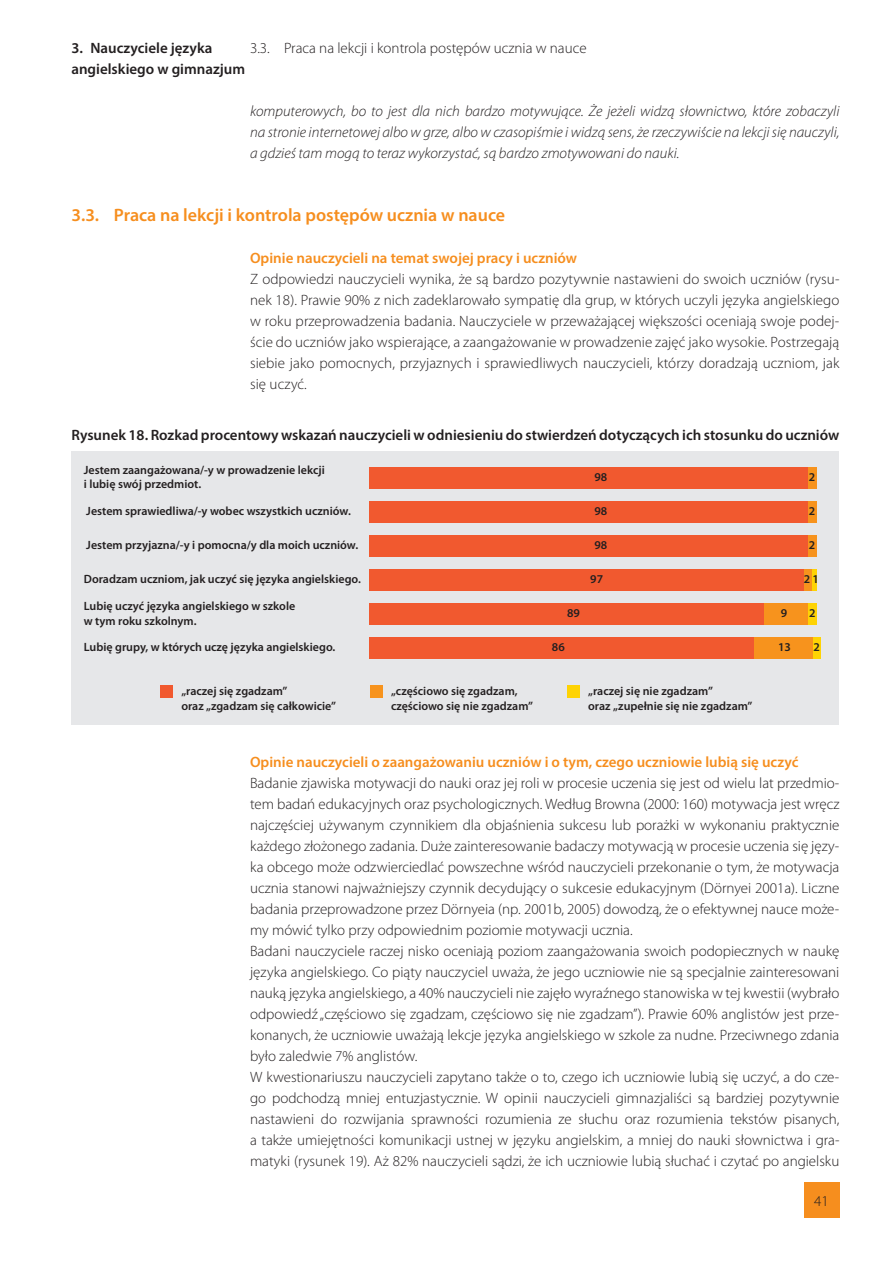
<style>
.page{position:relative;width:893px;height:1263px;background:#fff}
.page>*{position:absolute;margin:0;border:0;box-sizing:border-box;transform-origin:0 0}
.t1{font:600 18px "Myriad Pro";color:#f68e1e}
.t2{font:300 15px/21px "Myriad Pro";color:#231f20;text-align:justify}
.t3{font:italic 300 15px/21px "Myriad Pro";color:#231f20;text-align:justify}
.t4{font:600 15px "Myriad Pro";color:#231f20}
.t5{font:600 15px "Myriad Pro";color:#f68e1e}
.t6{font:600 12px/14.4px "Myriad Pro";color:#231f20}
</style>
<div class="page">
<div style="left:804px;top:1182px;width:35px;height:36px;background:#f68e1e"></div>
<div style="left:71px;top:452px;width:768px;height:273px;background:#e6e7e9"></div>
<div style="left:160px;top:685px;width:13px;height:13px;background:#f1592f"></div>
<div style="left:370px;top:685px;width:13px;height:13px;background:#f7931d"></div>
<div style="left:567px;top:685px;width:13px;height:13px;background:#fed304"></div>
<div style="left:812px;top:637px;width:9px;height:21px;background:#fed304"></div>
<div style="left:754px;top:637px;width:58px;height:21px;background:#f7931d"></div>
<div style="left:369px;top:637px;width:385px;height:21px;background:#f1592f"></div>
<div style="left:808px;top:603px;width:9px;height:21px;background:#fed304"></div>
<div style="left:764px;top:603px;width:44px;height:21px;background:#f7931d"></div>
<div style="left:369px;top:603px;width:395px;height:21px;background:#f1592f"></div>
<div style="left:812px;top:569px;width:5px;height:21px;background:#fed304"></div>
<div style="left:803px;top:569px;width:9px;height:21px;background:#f7931d"></div>
<div style="left:369px;top:569px;width:434px;height:21px;background:#f1592f"></div>
<div style="left:808px;top:467px;width:9px;height:21px;background:#f7931d"></div>
<div style="left:369px;top:467px;width:439px;height:21px;background:#f1592f"></div>
<div style="left:808px;top:535px;width:9px;height:21px;background:#f7931d"></div>
<div style="left:369px;top:535px;width:439px;height:21px;background:#f1592f"></div>
<div style="left:808px;top:501px;width:9px;height:21px;background:#f7931d"></div>
<div style="left:369px;top:501px;width:439px;height:21px;background:#f1592f"></div>
<p class="t4" style="left:71px;top:38px;width:143px">3. Nauczyciele języka</p>
<p class="t2" style="left:250px;top:37px;width:338px">3.3. Praca na lekcji i kontrola postępów ucznia w nauce</p>
<p class="t4" style="left:71px;top:59px;width:175px">angielskiego w gimnazjum</p>
<p class="t3" style="left:250px;top:101px;width:591px">komputerowych, bo to jest dla nich bardzo motywujące. Że jeżeli widzą słownictwo, które zobaczyli na stronie internetowej albo w grze, albo w czasopiśmie i widzą sens, że rzeczywiście na lekcji się nauczyli, a gdzieś tam mogą to teraz wykorzystać, są bardzo zmotywowani do nauki.</p>
<p class="t1" style="left:71px;top:203px;width:435px">3.3. Praca na lekcji i kontrola postępów ucznia w nauce</p>
<p class="t5" style="left:250px;top:248px;width:329px">Opinie nauczycieli na temat swojej pracy i uczniów</p>
<p class="t2" style="left:250px;top:268px;width:591px">Z odpowiedzi nauczycieli wynika, że są bardzo pozytywnie nastawieni do swoich uczniów (rysu&shy;nek 18). Prawie 90% z nich zadeklarowało sympatię dla grup, w których uczyli języka angielskiego w roku przeprowadzenia badania. Nauczyciele w przeważającej większości oceniają swoje podej&shy;ście do uczniów jako wspierające, a zaangażowanie w prowadzenie zajęć jako wysokie. Postrzegają siebie jako pomocnych, przyjaznych i sprawiedliwych nauczycieli, którzy doradzają uczniom, jak się uczyć.</p>
<p class="t4" style="left:71px;top:425px;width:769px">Rysunek 18. Rozkad procentowy wskazań nauczycieli w odniesieniu do stwierdzeń dotyczących ich stosunku do uczniów</p>
<p class="t6" style="left:84px;top:462px;width:243px">Jestem zaangażowana/-y w prowadzenie lekcji i lubię swój przedmiot.</p>
<p class="t6" style="left:86px;top:504px;width:266px">Jestem sprawiedliwa/-y wobec wszystkich uczniów.</p>
<p class="t6" style="left:86px;top:538px;width:273px">Jestem przyjazna/-y i pomocna/y dla moich uczniów.</p>
<p class="t6" style="left:84px;top:572px;width:279px">Doradzam uczniom, jak uczyć się języka angielskiego.</p>
<p class="t6" style="left:84px;top:598px;width:213px">Lubię uczyć języka angielskiego w szkole w tym roku szkolnym.</p>
<p class="t6" style="left:84px;top:640px;width:253px">Lubię grupy, w których uczę języka angielskiego.</p>
<p class="t6" style="left:552px;top:640px;width:14px">86</p>
<p class="t6" style="left:778px;top:640px;width:14px">13</p>
<p class="t6" style="left:814px;top:640px;width:8px">2</p>
<p class="t6" style="left:594px;top:470px;width:14px">98</p>
<p class="t6" style="left:809px;top:470px;width:8px">2</p>
<p class="t6" style="left:594px;top:504px;width:14px">98</p>
<p class="t6" style="left:809px;top:504px;width:8px">2</p>
<p class="t6" style="left:594px;top:538px;width:14px">98</p>
<p class="t6" style="left:809px;top:538px;width:8px">2</p>
<p class="t6" style="left:590px;top:572px;width:14px">97</p>
<p class="t6" style="left:804px;top:572px;width:16px">21</p>
<p class="t6" style="left:567px;top:606px;width:14px">89</p>
<p class="t6" style="left:781px;top:606px;width:8px">9</p>
<p class="t6" style="left:809px;top:606px;width:8px">2</p>
<p class="t6" style="left:181px;top:683px;width:156px">„raczej się zgadzam”<br>oraz „zgadzam się całkowicie”</p>
<p class="t6" style="left:391px;top:683px;width:144px">„częściowo się zgadzam, częściowo się nie zgadzam”</p>
<p class="t6" style="left:588px;top:683px;width:166px">„raczej się nie zgadzam”<br>oraz „zupełnie się nie zgadzam”</p>
<p class="t5" style="left:250px;top:752px;width:550px">Opinie nauczycieli o zaangażowaniu uczniów i o tym, czego uczniowie lubią się uczyć</p>
<p class="t2" style="left:250px;top:772px;width:591px;text-align:left">Badanie zjawiska motywacji do nauki oraz jej roli w procesie uczenia się jest od wielu lat przedmio&shy;tem badań edukacyjnych oraz psychologicznych. Według Browna (2000: 160) motywacja jest wręcz najczęściej używanym czynnikiem dla objaśnienia sukcesu lub porażki w wykonaniu praktycznie każdego złożonego zadania. Duże zainteresowanie badaczy motywacją w procesie uczenia się języ&shy;ka obcego może odzwierciedlać powszechne wśród nauczycieli przekonanie o tym, że motywacja ucznia stanowi najważniejszy czynnik decydujący o sukcesie edukacyjnym (Dörnyei 2001a). Liczne badania przeprowadzone przez Dörnyeia (np. 2001b, 2005) dowodzą, że o efektywnej nauce może&shy;my mówić tylko przy odpowiednim poziomie motywacji ucznia.<br>Badani nauczyciele raczej nisko oceniają poziom zaangażowania swoich podopiecznych w naukę języka angielskiego. Co piąty nauczyciel uważa, że jego uczniowie nie są specjalnie zainteresowani nauką języka angielskiego, a 40% nauczycieli nie zajęło wyraźnego stanowiska w tej kwestii (wybrało odpowiedź „częściowo się zgadzam, częściowo się nie zgadzam”). Prawie 60% anglistów jest prze&shy;konanych, że uczniowie uważają lekcje języka angielskiego w szkole za nudne. Przeciwnego zdania było zaledwie 7% anglistów.<br>W kwestionariuszu nauczycieli zapytano także o to, czego ich uczniowie lubią się uczyć, a do cze&shy;go podchodzą mniej entuzjastycznie. W opinii nauczycieli gimnazjaliści są bardziej pozytywnie nastawieni do rozwijania sprawności rozumienia ze słuchu oraz rozumienia tekstów pisanych, a także umiejętności komunikacji ustnej w języku angielskim, a mniej do nauki słownictwa i gra&shy;matyki (rysunek 19). Aż 82% nauczycieli sądzi, że ich uczniowie lubią słuchać i czytać po angielsku</p>
<p class="t2" style="left:814px;top:1190px;width:16px">41</p>
</div>
